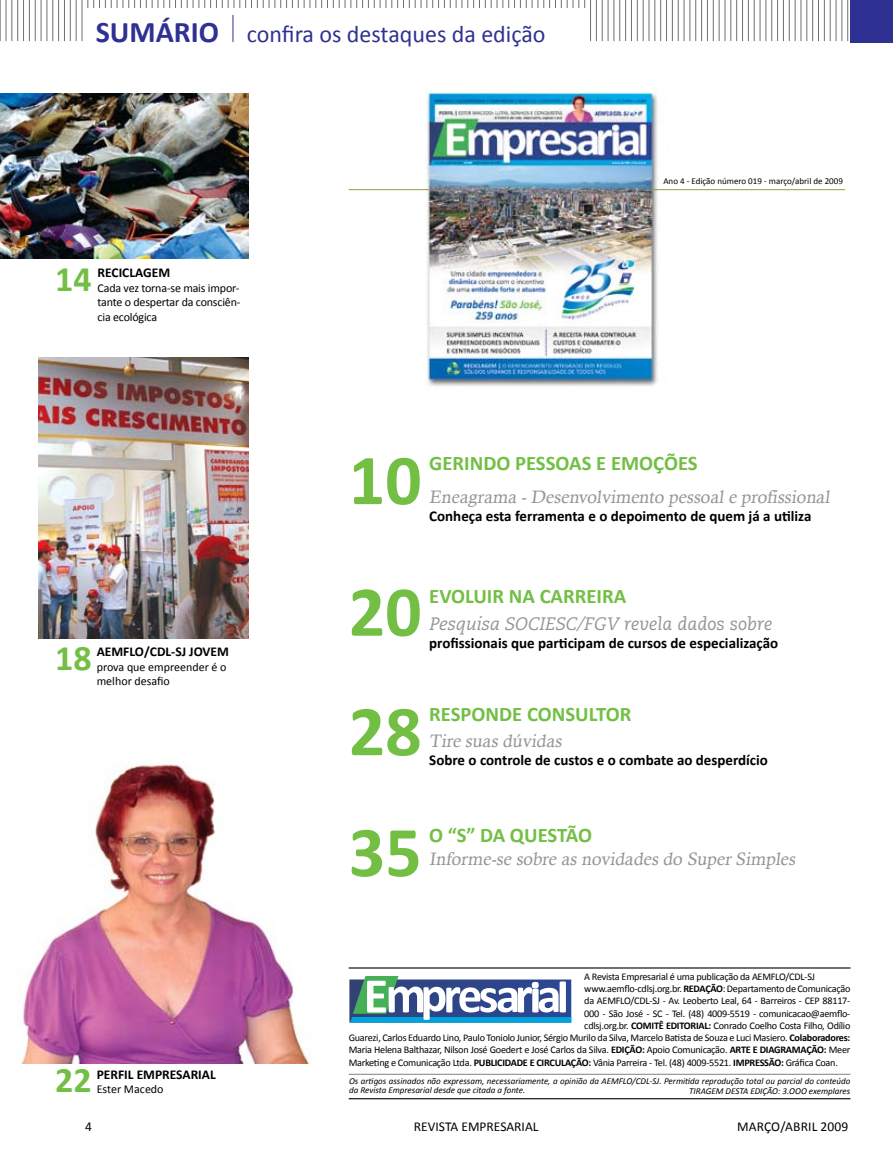
<style>
.page{position:relative;width:893px;height:1149px;background:#fff}
.page>*{position:absolute;margin:0;border:0;box-sizing:border-box;transform-origin:0 0}
.t1{font:700 72px "Calibri";color:#72bf44}
.t2{font:700 36px "Calibri";color:#72bf44}
.t3{font:24px "Calibri";color:#2e3192}
.t4{font:700 20.7px "Calibri";color:#72bf44}
.t5{font:18px "Calisto";color:#939598}
.t6{font:italic 18px "Caecilia LT Std";color:#939598}
.t7{font:700 15px "Calibri";color:#000}
.t8{font:700 13.5px "Calibri";color:#000}
.t9{font:13.5px "Calibri";color:#000}
.t10{font:12px/14.4px "Calibri";letter-spacing:-.015em;color:#000}
.t11{font:10.2px "Calibri";letter-spacing:-.025em;color:#000}
.t12{font:italic 9px/9px "Calibri";color:#000}
.t13{font:9px "Calibri";color:#000}
.s1{font-weight:700;font-size:30px}
.s2{font-weight:700}
</style>
<div class="page">
<img style="left:409px;top:90px;width:263px;height:296px">
<hr style="left:349px;top:967px;width:501px;height:1px;background:#000">
<svg style="left:0;top:0;width:849px;height:42px"></svg>
<div style="left:850px;top:0;width:43px;height:43px;background:#2e3192"></div>
<div style="left:349px;top:974px;width:222px;height:51px;background:linear-gradient(to right,#2c99cb,#2b9ad1)"></div>
<svg style="left:350px;top:975px;width:221px;height:47px"></svg>
<hr style="left:349px;top:1073px;width:501px;height:1px;background:#808285">
<hr style="left:349px;top:1097px;width:501px;height:1px;background:#000">
<img style="left:38px;top:357px;width:211px;height:281px">
<img style="left:0;top:94px;width:249px;height:164px">
<hr style="left:652px;top:189px;width:193px;height:1px;background:#92a039">
<hr style="left:349px;top:189px;width:80px;height:1px;background:#92a039">
<img style="left:21px;top:763px;width:288px;height:300px">
<h3 class="t3" style="left:96px;top:19px;width:451px"><span class="s1">SUMÁRIO</span> confira os destaques da edição</h3>
<h2 class="t2" style="left:55px;top:257px;width:38px">14</h2>
<h3 class="t8" style="left:98px;top:264px;width:74px">RECICLAGEM</h3>
<p class="t10" style="left:98px;top:280px;width:144px;text-align:justify">Cada vez torna-se mais impor&shy;tante o despertar da consciên&shy;cia ecológica</p>
<p class="t13" style="left:663px;top:176px;width:181px">Ano 4 - Edição número 019 - março/abril de 2009</p>
<h3 class="t8" style="left:97px;top:643px;width:134px">AEMFLO/CDL-SJ JOVEM</h3>
<p class="t10" style="left:97px;top:658px;width:131px">prova que empreender é o melhor desafio</p>
<h2 class="t2" style="left:55px;top:635px;width:38px">18</h2>
<h2 class="t2" style="left:55px;top:1057px;width:38px">22</h2>
<h3 class="t8" style="left:97px;top:1065px;width:121px">PERFIL EMPRESARIAL</h3>
<p class="t10" style="left:97px;top:1081px;width:68px">Ester Macedo</p>
<h1 class="t1" style="left:349px;top:435px;width:75px">10</h1>
<h3 class="t4" style="left:429px;top:450px;width:270px">GERINDO PESSOAS E EMOÇÕES</h3>
<h3 class="t5" style="left:429px;top:486px;width:404px">Eneagrama - Desenvolvimento pessoal e profissional</h3>
<h3 class="t7" style="left:429px;top:506px;width:384px">Conheça esta ferramenta e o depoimento de quem já a utiliza</h3>
<h1 class="t1" style="left:349px;top:567px;width:75px">20</h1>
<h3 class="t4" style="left:429px;top:583px;width:199px">EVOLUIR NA CARREIRA</h3>
<h3 class="t6" style="left:429px;top:613px;width:345px">Pesquisa SOCIESC/FGV revela dados sobre</h3>
<h3 class="t7" style="left:429px;top:634px;width:351px">profissionais que participam de cursos de especialização</h3>
<h1 class="t1" style="left:349px;top:686px;width:75px">28</h1>
<h3 class="t4" style="left:429px;top:701px;width:204px">RESPONDE CONSULTOR</h3>
<h3 class="t5" style="left:429px;top:729px;width:137px">Tire suas dúvidas</h3>
<h3 class="t7" style="left:429px;top:750px;width:340px">Sobre o controle de custos e o combate ao desperdício</h3>
<h1 class="t1" style="left:349px;top:807px;width:75px">35</h1>
<h3 class="t4" style="left:429px;top:822px;width:164px">O “S” DA QUESTÃO</h3>
<h3 class="t5" style="left:429px;top:847px;width:370px">Informe-se sobre as novidades do Super Simples</h3>
<p class="t11" style="left:584px;top:969px;width:232px">A Revista Empresarial é uma publicação da AEMFLO/CDL-SJ</p>
<p class="t11" style="left:584px;top:982px;width:268px">www.aemflo-cdlsj.org.br. <span class="s2">REDAÇÃO</span>: Departamento de Comunicação</p>
<p class="t11" style="left:584px;top:994px;width:268px">da AEMFLO/CDL-SJ - Av. Leoberto Leal, 64 - Barreiros - CEP 88117-</p>
<p class="t11" style="left:584px;top:1006px;width:268px">000 - São José - SC - Tel. (48) 4009-5519 - comunicacao@aemflo-</p>
<p class="t11" style="left:584px;top:1018px;width:268px">cdlsj.org.br. <span class="s2">COMITÊ EDITORIAL:</span> Conrado Coelho Costa Filho, Odílio</p>
<p class="t11" style="left:349px;top:1031px;width:503px">Guarezi, Carlos Eduardo Lino, Paulo Toniolo Junior, Sérgio Murilo da Silva, Marcelo Batista de Souza e Luci Masiero. <span class="s2">Colaboradores:</span></p>
<p class="t11" style="left:349px;top:1043px;width:503px">Maria Helena Balthazar, Nilson José Goedert e José Carlos da Silva. <span class="s2">EDIÇÃO:</span> Apoio Comunicação. <span class="s2">ARTE E DIAGRAMAÇÃO:</span> Meer</p>
<p class="t11" style="left:349px;top:1055px;width:491px">Marketing e Comunicação Ltda. <span class="s2">PUBLICIDADE E CIRCULAÇÃO:</span> Vânia Parreira - Tel. (48) 4009-5521. <span class="s2">IMPRESSÃO:</span> Gráfica Coan.</p>
<p class="t12" style="left:349px;top:1075px;width:503px">Os artigos assinados não expressam, necessariamente, a opinião da AEMFLO/CDL-SJ. Permitida reprodução total ou parcial do conteúdo da Revista Empresarial desde que citada a fonte.</p>
<p class="t12" style="left:689px;top:1085px;width:163px">TIRAGEM DESTA EDIÇÃO: 3.OOO exemplares</p>
<h3 class="t9" style="left:85px;top:1118px;width:8px">4</h3>
<h3 class="t9" style="left:414px;top:1118px;width:126px">REVISTA EMPRESARIAL</h3>
<h3 class="t9" style="left:737px;top:1118px;width:113px">MARÇO/ABRIL 2009</h3>
</div>
